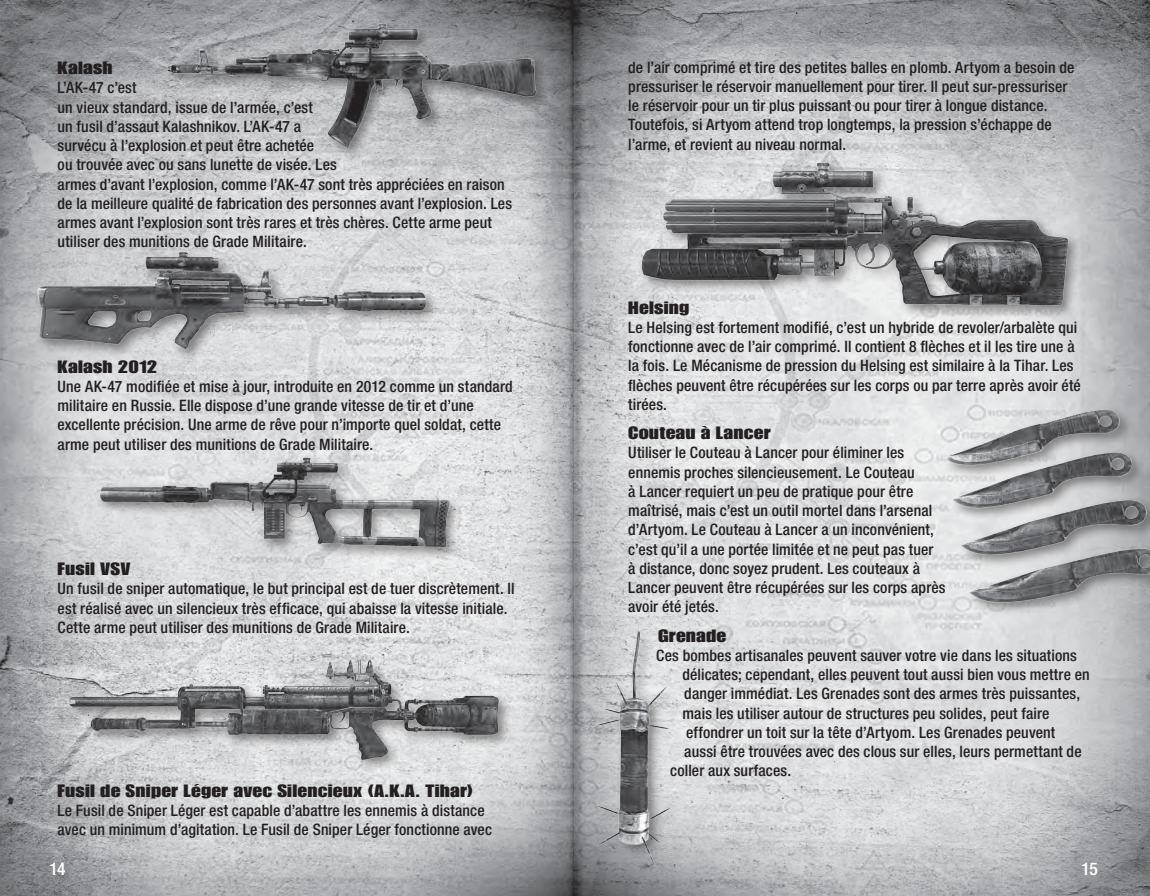
<style>
.page{position:relative;width:1150px;height:896px;background:#fff}
.page>*{position:absolute;margin:0;border:0;box-sizing:border-box;transform-origin:0 0}
.t1{font:17.5px "Impact LT Std";letter-spacing:.01em;color:#231f20;scale:1.25 1}
.t2{font:500 condensed 17.5px "Helvetica Neue LT Std";color:#fff}
.t3{font:500 condensed 15.75px/19.2px "Helvetica Neue LT Std";letter-spacing:.01em;color:#231f20}
</style>
<div class="page">
<img style="left:0;top:0;width:1150px;height:896px">
<img style="left:628px;top:153px;width:462px;height:179px">
<div style="left:33px;top:248px;width:407px;height:114px;background:#231f20;opacity:.5"></div>
<img style="left:0;top:249px;width:472px;height:104px">
<img style="left:50px;top:655px;width:462px;height:116px">
<div style="left:95px;top:452px;width:367px;height:108px;background:#231f20;opacity:.5"></div>
<img style="left:82px;top:454px;width:382px;height:101px">
<img style="left:138px;top:0;width:413px;height:180px">
<img style="left:849px;top:395px;width:301px;height:222px">
<img style="left:566px;top:628px;width:156px;height:248px">
<svg style="left:0;top:0;width:4px;height:8px"></svg>
<svg style="left:1143px;top:0;width:7px;height:8px"></svg>
<p class="t1" style="left:58px;top:58px;width:46px">Kalash</p>
<p class="t3" style="left:58px;top:78px;width:456px">L’AK-47 c’est<br>un vieux standard, issue de l’armée, c’est<br>un fusil d’assaut Kalashnikov. L’AK-47 a<br>survécu à l’explosion et peut être achetée<br>ou trouvée avec ou sans lunette de visée. Les<br>armes d’avant l’explosion, comme l’AK-47 sont très appréciées en raison de la meilleure qualité de fabrication des personnes avant l’explosion. Les armes avant l’explosion sont très rares et très chères. Cette arme peut utiliser des munitions de Grade Militaire.</p>
<p class="t1" style="left:58px;top:356px;width:81px">Kalash 2012</p>
<p class="t3" style="left:58px;top:377px;width:457px">Une AK-47 modifiée et mise à jour, introduite en 2012 comme un standard militaire en Russie. Elle dispose d’une grande vitesse de tir et d’une excellente précision. Une arme de rêve pour n’importe quel soldat, cette arme peut utiliser des munitions de Grade Militaire.</p>
<p class="t1" style="left:58px;top:559px;width:60px">Fusil VSV</p>
<p class="t3" style="left:58px;top:579px;width:459px">Un fusil de sniper automatique, le but principal est de tuer discrètement. Il est réalisé avec un silencieux très efficace, qui abaisse la vitesse initiale.<br>Cette arme peut utiliser des munitions de Grade Militaire.</p>
<p class="t1" style="left:58px;top:780px;width:334px">Fusil de Sniper Léger avec Silencieux (A.K.A. Tihar)</p>
<p class="t3" style="left:58px;top:801px;width:436px">Le Fusil de Sniper Léger est capable d’abattre les ennemis à distance avec un minimum d’agitation. Le Fusil de Sniper Léger fonctionne avec</p>
<p class="t3" style="left:628px;top:57px;width:448px">de l’air comprimé et tire des petites balles en plomb. Artyom a besoin de pressuriser le réservoir manuellement pour tirer. Il peut sur-pressuriser le réservoir pour un tir plus puissant ou pour tirer à longue distance.<br>Toutefois, si Artyom attend trop longtemps, la pression s’échappe de l’arme, et revient au niveau normal.</p>
<p class="t1" style="left:628px;top:297px;width:50px">Helsing</p>
<p class="t3" style="left:628px;top:318px;width:454px">Le Helsing est fortement modifié, c’est un hybride de revoler/arbalète qui fonctionne avec de l’air comprimé. Il contient 8 flèches et il les tire une à la fois. Le Mécanisme de pression du Helsing est similaire à la Tihar. Les flèches peuvent être récupérées sur les corps ou par terre après avoir été tirées.</p>
<p class="t1" style="left:628px;top:423px;width:115px">Couteau à Lancer</p>
<p class="t3" style="left:628px;top:443px;width:319px">Utiliser le Couteau à Lancer pour éliminer les ennemis proches silencieusement. Le Couteau<br>à Lancer requiert un peu de pratique pour être maîtrisé, mais c’est un outil mortel dans l’arsenal d’Artyom. Le Couteau à Lancer a un inconvénient, c’est qu’il a une portée limitée et ne peut pas tuer<br>à distance, donc soyez prudent. Les couteaux à Lancer peuvent être récupérées sur les corps après avoir été jetés.</p>
<p class="t1" style="left:658px;top:625px;width:56px">Grenade</p>
<p class="t3" style="left:656px;top:645px;width:422px">Ces bombes artisanales peuvent sauver votre vie dans les situations</p>
<p class="t3" style="left:682px;top:665px;width:409px">délicates; cependant, elles peuvent tout aussi bien vous mettre en</p>
<p class="t3" style="left:684px;top:684px;width:397px">danger immédiat. Les Grenades sont des armes très puissantes,</p>
<p class="t3" style="left:682px;top:703px;width:368px">mais les utiliser autour de structures peu solides, peut faire</p>
<p class="t3" style="left:686px;top:722px;width:371px">effondrer un toit sur la tête d’Artyom. Les Grenades peuvent</p>
<p class="t3" style="left:684px;top:742px;width:399px">aussi être trouvées avec des clous sur elles, leurs permettant de</p>
<p class="t3" style="left:670px;top:761px;width:120px">coller aux surfaces.</p>
<p class="t2" style="left:50px;top:859px;width:18px">14</p>
<p class="t2" style="left:1081px;top:859px;width:18px">15</p>
</div>
